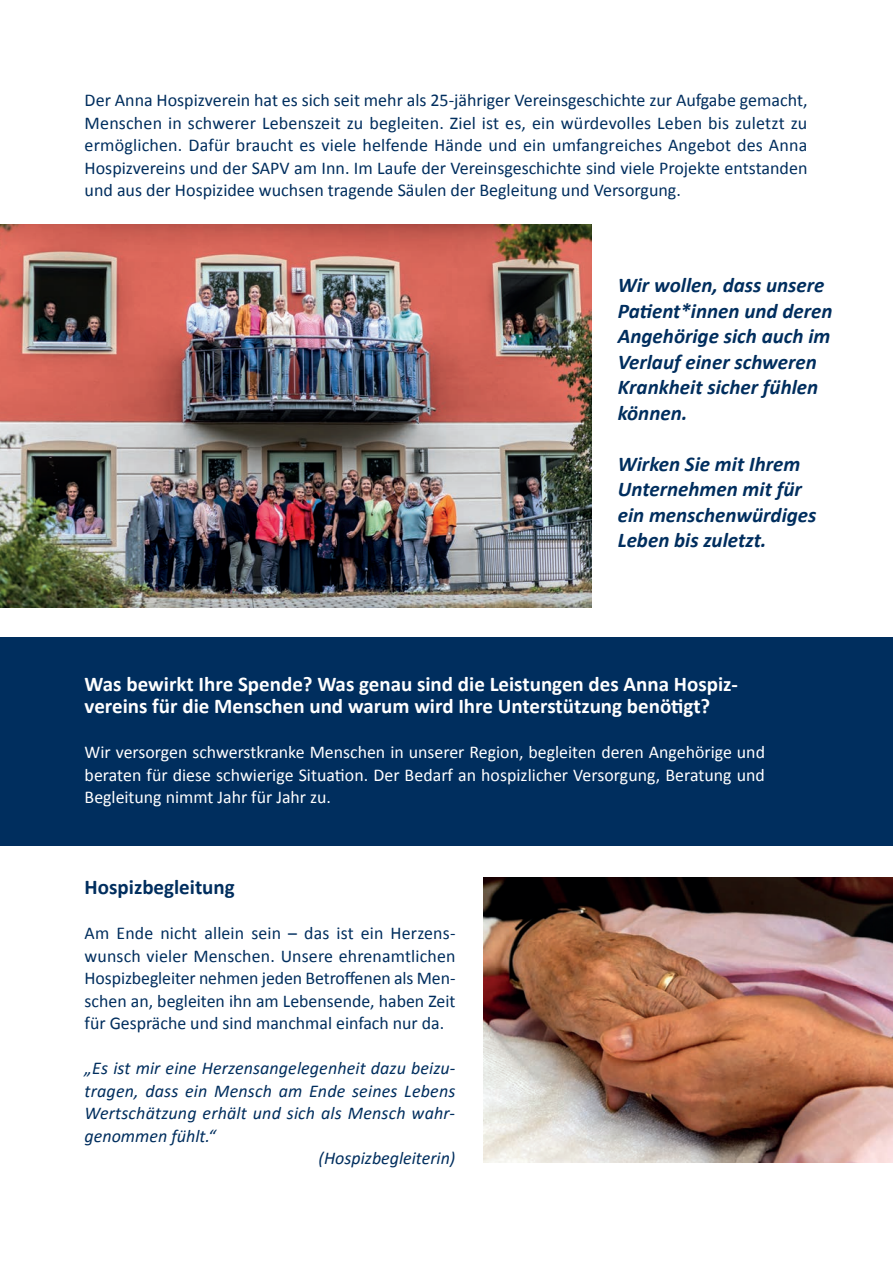
<style>
.page{position:relative;width:893px;height:1263px;background:#fff}
.page>*{position:absolute;margin:0;border:0;box-sizing:border-box;transform-origin:0 0}
.t1{font:italic 700 21px/25.5px "Calibri";color:#002e5e}
.t2{font:700 21px/22.5px "Calibri";color:#fff}
.t3{font:700 21px "Calibri";color:#002e5e}
.t4{font:18px/22.5px "Calibri";color:#002e5e;text-align:justify}
.t5{font:18px/22.5px "Calibri";color:#fff;text-align:justify}
.t6{font:italic 18px/22.5px "Calibri";letter-spacing:.01em;color:#002e5e;text-align:justify}
</style>
<div class="page">
<div style="left:0;top:637px;width:893px;height:208px;background:#002e5e"></div>
<img style="left:0;top:224px;width:591px;height:384px">
<img style="left:483px;top:877px;width:410px;height:285px">
<p class="t4" style="left:85px;top:90px;width:724px">Der Anna Hospizverein hat es sich seit mehr als 25‐jähriger Vereinsgeschichte zur Aufgabe gemacht, Menschen in schwerer Lebenszeit zu begleiten. Ziel ist es, ein würdevolles Leben bis zuletzt zu ermöglichen. Dafür braucht es viele helfende Hände und ein umfangreiches Angebot des Anna Hospizvereins und der SAPV am Inn. Im Laufe der Vereinsgeschichte sind viele Projekte entstanden und aus der Hospizidee wuchsen tragende Säulen der Begleitung und Versorgung.</p>
<p class="t1" style="left:618px;top:274px;width:216px">Wir wollen, dass unsere<br>Patient*innen und deren<br>Angehörige sich auch im<br>Verlauf einer schweren<br>Krankheit sicher fühlen können.</p>
<p class="t1" style="left:618px;top:453px;width:200px">Wirken Sie mit Ihrem<br>Unternehmen mit für ein menschenwürdiges<br>Leben bis zuletzt.</p>
<p class="t2" style="left:85px;top:674px;width:655px">Was bewirkt Ihre Spende? Was genau sind die Leistungen des Anna Hospiz‐ vereins für die Menschen und warum wird Ihre Unterstützung benötigt?</p>
<p class="t5" style="left:85px;top:743px;width:682px">Wir versorgen schwerstkranke Menschen in unserer Region, begleiten deren Angehörige und beraten für diese schwierige Situation. Der Bedarf an hospizlicher Versorgung, Beratung und Begleitung nimmt Jahr für Jahr zu.</p>
<p class="t3" style="left:85px;top:878px;width:152px">Hospizbegleitung</p>
<p class="t4" style="left:85px;top:923px;width:372px">Am Ende nicht allein sein – das ist ein Herzens‐ wunsch vieler Menschen. Unsere ehrenamtlichen Hospizbegleiter nehmen jeden Betroffenen als Men‐ schen an, begleiten ihn am Lebensende, haben Zeit für Gespräche und sind manchmal einfach nur da.</p>
<p class="t6" style="left:85px;top:1058px;width:372px">„Es ist mir eine Herzensangelegenheit dazu beizu&shy;tragen, dass ein Mensch am Ende seines Lebens Wertschätzung erhält und sich als Mensch wahr&shy;genommen fühlt.“</p>
<p class="t6" style="left:319px;top:1148px;width:138px">(Hospizbegleiterin)</p>
</div>
